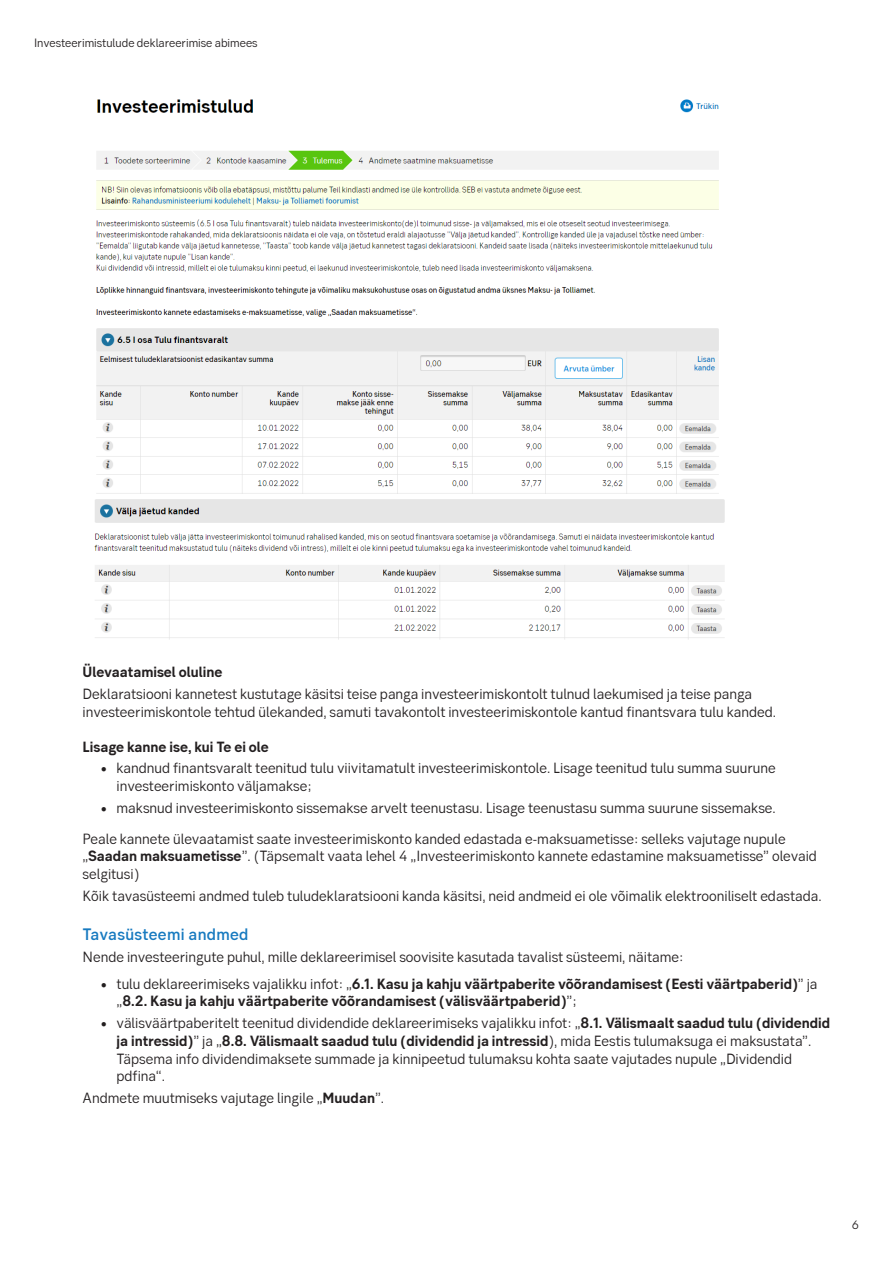
<style>
.page{position:relative;width:893px;height:1263px;background:#fff}
.page>*{position:absolute;margin:0;border:0;box-sizing:border-box;transform-origin:0 0}
.Pealkiri2{font:500 16.5px "SEB Sans Serif";letter-spacing:.02em;color:#177ac0}
.loetelu_eeslause{font:14.7px/17.7px "SEB Sans Serif";color:#231f20}
.Body_tekst_10_12_lep{font:14.7px/17.7px "SEB Sans Serif";color:#231f20}
.bold{font:700 14.7px/17.7px "SEB Sans Serif";color:#231f20}
.t1{font:12px "SEB Sans Serif";color:#231f20}
.s1{font-weight:700}
.s2{font-weight:400}
</style>
<div class="page">
<img style="left:96px;top:99px;width:623px;height:394px">
<img style="left:94px;top:499px;width:631px;height:141px">
<p class="t1" style="left:34px;top:36px;width:225px">Investeerimistulude deklareerimise abimees</p>
<p class="bold" style="left:83px;top:663px;width:141px">Ülevaatamisel oluline</p>
<p class="Body_tekst_10_12_lep" style="left:83px;top:685px;width:695px">Deklaratsiooni kannetest kustutage käsitsi teise panga investeerimiskontolt tulnud laekumised ja teise panga investeerimiskontole tehtud ülekanded, samuti tavakontolt investeerimiskontole kantud finantsvara tulu kanded.</p>
<p class="bold" style="left:83px;top:737px;width:188px">Lisage kanne ise, kui Te ei ole</p>
<p class="loetelu_eeslause" style="left:117px;top:759px;width:661px;text-indent:-17px">• kandnud finantsvaralt teenitud tulu viivitamatult investeerimiskontole. Lisage teenitud tulu summa suurune investeerimiskonto väljamakse;</p>
<p class="loetelu_eeslause" style="left:100px;top:799px;width:678px">• maksnud investeerimiskonto sissemakse arvelt teenustasu. Lisage teenustasu summa suurune sissemakse.</p>
<p class="loetelu_eeslause" style="left:83px;top:829px;width:736px">Peale kannete ülevaatamist saate investeerimiskonto kanded edastada e-maksuametisse: selleks vajutage nupule „<span class="s1">Saadan maksuametisse</span>”. (Täpsemalt vaata lehel 4 „Investeerimiskonto kannete edastamine maksuametisse” olevaid selgitusi)</p>
<p class="Body_tekst_10_12_lep" style="left:83px;top:887px;width:741px">Kõik tavasüsteemi andmed tuleb tuludeklaratsiooni kanda käsitsi, neid andmeid ei ole võimalik elektrooniliselt edastada.</p>
<p class="Pealkiri2" style="left:83px;top:925px;width:167px">Tavasüsteemi andmed</p>
<p class="Body_tekst_10_12_lep" style="left:83px;top:948px;width:602px">Nende investeeringute puhul, mille deklareerimisel soovisite kasutada tavalist süsteemi, näitame:</p>
<p class="bold" style="left:117px;top:974px;width:702px;text-indent:-17px"><span class="s2">• tulu deklareerimiseks vajalikku infot: „</span>6.1. Kasu ja kahju väärtpaberite võõrandamisest (Eesti väärtpaberid)<span class="s2">” ja „</span>8.2. Kasu ja kahju väärtpaberite võõrandamisest (välisväärtpaberid)<span class="s2">”;</span></p>
<p class="loetelu_eeslause" style="left:117px;top:1014px;width:715px;text-indent:-17px">• välisväärtpaberitelt teenitud dividendide deklareerimiseks vajalikku infot: „<span class="s1">8.1. Välismaalt saadud tulu (dividendid ja intressid)</span>” ja „<span class="s1">8.8. Välismaalt saadud tulu (dividendid ja intressid</span>), mida Eestis tulumaksuga ei maksustata”.<br>Täpsema info dividendimaksete summade ja kinnipeetud tulumaksu kohta saate vajutades nupule „Dividendid pdfina“.</p>
<p class="Body_tekst_10_12_lep" style="left:83px;top:1089px;width:303px">Andmete muutmiseks vajutage lingile „<span class="s1">Muudan</span>”.</p>
<p class="t1" style="left:852px;top:1218px;width:9px">6</p>
</div>
